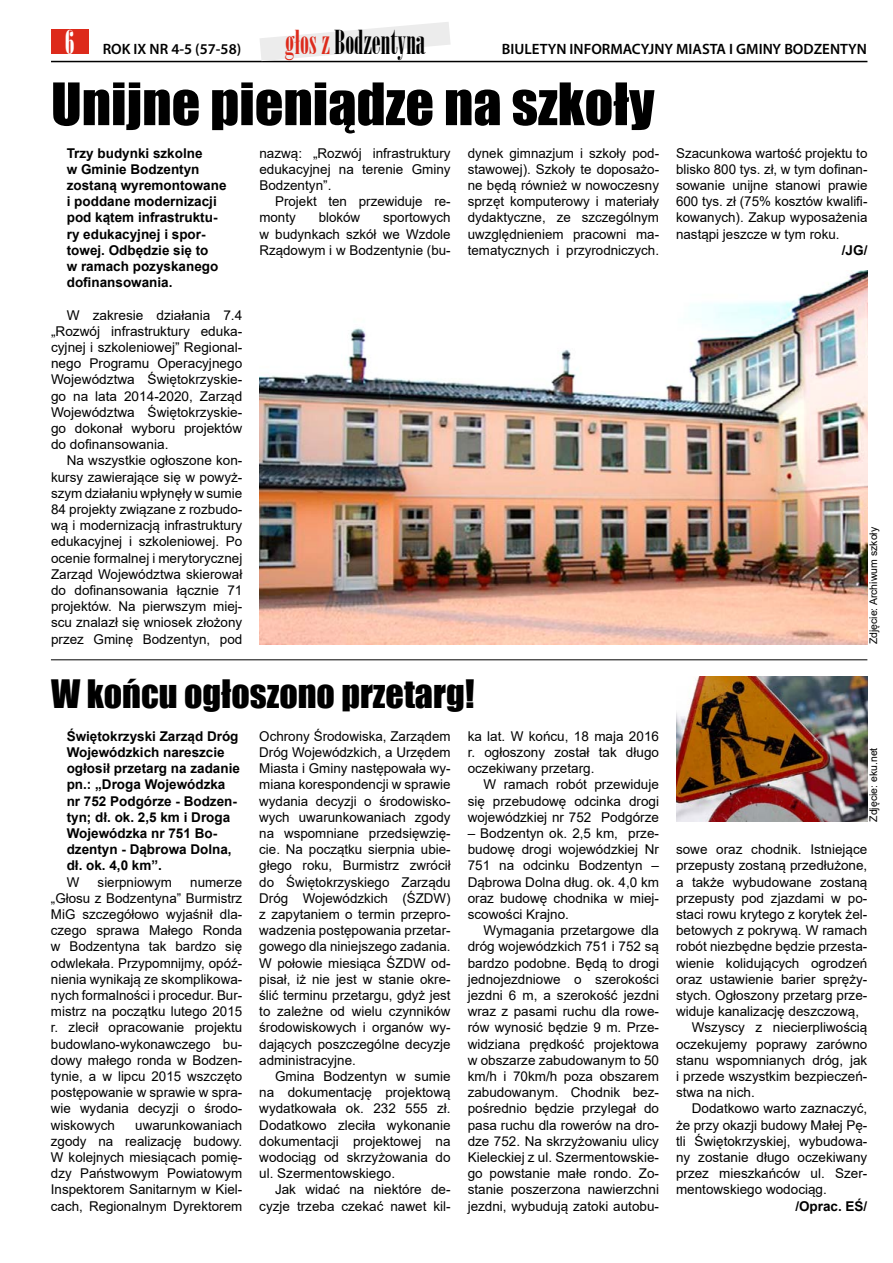
<style>
.page{position:relative;width:893px;height:1263px;background:#fff}
.page>*{position:absolute;margin:0;border:0;box-sizing:border-box;transform-origin:0 0}
.t1{font:54px "Impact";color:#000;scale:1.04 1}
.t2{font:36px "Impact";color:#000}
.t3{font:33px "Bodoni MT Poster Compressed";color:#000}
.t4{font:600 15px "Myriad Pro";color:#000}
.t5{font:13.5px/16.2px "Arial";color:#000;text-align:justify}
.t6{font:700 13.5px/16.2px "Arial";color:#000}
.t7{font:10.5px "Arial";color:#000}
.s1{font-family:"Bodoni MT Poster Compressed";font-weight:400;font-size:33px;color:#fff}
.s2{color:#dd2a1b}
</style>
<div class="page">
<div style="left:51px;top:29px;width:37px;height:25px;background:#dd2a1b"></div>
<hr style="left:51px;top:61px;width:816px;height:1px;background:#000">
<svg style="left:259px;top:22px;width:192px;height:39px"></svg>
<hr style="left:51px;top:659px;width:816px;height:1px;background:#000">
<img style="left:259px;top:271px;width:608px;height:373px">
<img style="left:676px;top:676px;width:191px;height:146px">
<p class="t4" style="left:65px;top:39px;width:178px"><span class="s1">6</span> ROK IX NR 4-5 (57-58)</p>
<h3 class="t3" style="left:285px;top:23px;width:142px"><span class="s2">głos z</span> Bodzentyna</h3>
<p class="t4" style="left:502px;top:39px;width:366px">BIULETYN INFORMACYJNY MIASTA I GMINY BODZENTYN</p>
<h1 class="t1" style="left:51px;top:62px;width:582px">Unijne pieniądze na szkoły</h1>
<p class="t6" style="left:67px;top:145px;width:161px">Trzy budynki szkolne<br>w Gminie Bodzentyn zostaną wyremontowane i poddane modernizacji pod kątem infrastruktu&shy;ry edukacyjnej i spor&shy;towej. Odbędzie się to<br>w ramach pozyskanego dofinansowania.</p>
<p class="t5" style="left:51px;top:307px;width:193px;text-indent:16px">W zakresie działania 7.4 „Rozwój infrastruktury eduka&shy;cyjnej i szkoleniowej” Regional&shy;nego Programu Operacyjnego Województwa Świętokrzyskie&shy;go na lata 2014-2020, Zarząd Województwa Świętokrzyskie&shy;go dokonał wyboru projektów do dofinansowania.</p>
<p class="t5" style="left:51px;top:452px;width:193px;text-indent:16px">Na wszystkie ogłoszone kon&shy;kursy zawierające się w powyż&shy;szym działaniu wpłynęły w sumie 84 projekty związane z rozbudo&shy;wą i modernizacją infrastruktury edukacyjnej i szkoleniowej. Po ocenie formalnej i merytorycznej Zarząd Województwa skierował do dofinansowania łącznie 71 projektów. Na pierwszym miej&shy;scu znalazł się wniosek złożony przez Gminę Bodzentyn, pod</p>
<p class="t5" style="left:259px;top:145px;width:193px">nazwą: „Rozwój infrastruktury edukacyjnej na terenie Gminy Bodzentyn”.</p>
<p class="t5" style="left:259px;top:193px;width:193px;text-indent:16px">Projekt ten przewiduje re&shy;monty</p>
<p class="t5" style="left:319px;top:209px;width:43px">bloków</p>
<p class="t5" style="left:259px;top:209px;width:193px;text-indent:124px">sportowych w budynkach szkół we Wzdole Rządowym i w Bodzentynie (bu-</p>
<p class="t5" style="left:468px;top:145px;width:193px">dynek gimnazjum i szkoły pod&shy;stawowej). Szkoły te doposażo&shy;ne będą również w nowoczesny sprzęt komputerowy i materiały dydaktyczne, ze szczególnym uwzględnieniem pracowni ma&shy;tematycznych i przyrodniczych.</p>
<p class="t5" style="left:676px;top:145px;width:193px">Szacunkowa wartość projektu to blisko 800 tys. zł, w tym dofinan&shy;sowanie unijne stanowi prawie 600 tys. zł (75% kosztów kwalifi&shy;kowanych). Zakup wyposażenia nastąpi jeszcze w tym roku.</p>
<p class="t6" style="left:842px;top:242px;width:27px">/JG/</p>
<p class="t7" style="left:866px;top:644px;width:119px;rotate:-90deg">Zdjęcie: Archiwum szkoły</p>
<h2 class="t2" style="left:51px;top:666px;width:425px">W końcu ogłoszono przetarg!</h2>
<p class="t6" style="left:67px;top:728px;width:175px">Świętokrzyski Zarząd Dróg<br>Wojewódzkich nareszcie ogłosił przetarg na zadanie pn.: „Droga Wojewódzka nr 752 Podgórze - Bodzen&shy;tyn; dł. ok. 2,5 km i Droga<br>Wojewódzka nr 751 Bo&shy;dzentyn - Dąbrowa Dolna, dł. ok. 4,0 km”.</p>
<p class="t5" style="left:67px;top:874px;width:14px">W</p>
<p class="t5" style="left:98px;top:874px;width:76px">sierpniowym</p>
<p class="t5" style="left:259px;top:728px;width:193px">Ochrony Środowiska, Zarządem Dróg Wojewódzkich, a Urzędem Miasta i Gminy następowała wy&shy;miana korespondencji w sprawie wydania decyzji o środowisko&shy;wych uwarunkowaniach zgody na wspomniane przedsięwzię&shy;cie. Na początku sierpnia ubie&shy;głego roku, Burmistrz zwrócił do Świętokrzyskiego Zarządu Dróg Wojewódzkich (ŚZDW) z zapytaniem o termin przepro&shy;wadzenia postępowania przetar&shy;gowego dla niniejszego zadania.<br>W połowie miesiąca ŚZDW od&shy;pisał, iż nie jest w stanie okre&shy;ślić terminu przetargu, gdyż jest to zależne od wielu czynników środowiskowych i organów wy&shy;dających poszczególne decyzje administracyjne.</p>
<p class="t5" style="left:259px;top:1068px;width:193px;text-indent:16px">Gmina Bodzentyn w sumie na dokumentację projektową wydatkowała ok. 232 555 zł.<br>Dodatkowo zleciła wykonanie dokumentacji projektowej na wodociąg od skrzyżowania do ul. Szermentowskiego.</p>
<p class="t5" style="left:259px;top:1181px;width:193px;text-align:right">Jak widać na niektóre de&shy;cyzje trzeba czekać nawet kil-</p>
<p class="t5" style="left:468px;top:728px;width:193px">ka lat. W końcu, 18 maja 2016 r. ogłoszony został tak długo oczekiwany przetarg.</p>
<p class="t5" style="left:468px;top:776px;width:193px;text-indent:16px">W ramach robót przewiduje się przebudowę odcinka drogi wojewódzkiej nr 752 Podgórze</p>
<p class="t5" style="left:468px;top:825px;width:193px">– Bodzentyn ok. 2,5 km, prze&shy;budowę drogi wojewódzkiej Nr 751 na odcinku Bodzentyn – Dąbrowa Dolna dług. ok. 4,0 km oraz budowę chodnika w miej&shy;scowości Krajno.</p>
<p class="t5" style="left:468px;top:922px;width:193px;text-indent:16px">Wymagania przetargowe dla dróg wojewódzkich 751 i 752 są bardzo podobne. Będą to drogi jednojezdniowe o szerokości jezdni 6 m, a szerokość jezdni wraz z pasami ruchu dla rowe&shy;rów wynosić będzie 9 m. Prze&shy;widziana prędkość projektowa w obszarze zabudowanym to 50 km/h i 70km/h poza obszarem zabudowanym. Chodnik bez&shy;pośrednio będzie przylegał do pasa ruchu dla rowerów na dro&shy;dze 752. Na skrzyżowaniu ulicy Kieleckiej z ul. Szermentowskie&shy;go powstanie małe rondo. Zo&shy;stanie poszerzona nawierzchni jezdni, wybudują zatoki autobu-</p>
<p class="t5" style="left:51px;top:874px;width:193px;text-indent:139px">numerze „Głosu z Bodzentyna” Burmistrz MiG szczegółowo wyjaśnił dla&shy;czego sprawa Małego Ronda w Bodzentyna tak bardzo się odwlekała. Przypomnijmy, opóź&shy;nienia wynikają ze skomplikowa&shy;nych formalności i procedur. Bur&shy;mistrz na początku lutego 2015 r. zlecił opracowanie projektu budowlano-wykonawczego bu&shy;dowy małego ronda w Bodzen&shy;tynie, a w lipcu 2015 wszczęto postępowanie w sprawie w spra&shy;wie wydania decyzji o środo&shy;wiskowych</p>
<p class="t5" style="left:51px;top:1117px;width:193px;text-indent:84px">uwarunkowaniach zgody na realizację budowy.<br>W kolejnych miesiącach pomię&shy;dzy Państwowym Powiatowym Inspektorem Sanitarnym w Kiel&shy;cach, Regionalnym Dyrektorem</p>
<p class="t7" style="left:866px;top:822px;width:76px;rotate:-90deg">Zdjęcie: eku.net</p>
<p class="t5" style="left:676px;top:841px;width:193px">sowe oraz chodnik. Istniejące</p>
<p class="t5" style="left:676px;top:857px;width:193px">przepusty zostaną przedłużone,</p>
<p class="t5" style="left:676px;top:874px;width:193px">a także wybudowane zostaną</p>
<p class="t5" style="left:676px;top:890px;width:193px">przepusty pod zjazdami w po-</p>
<p class="t5" style="left:676px;top:906px;width:193px">staci rowu krytego z korytek żel-</p>
<p class="t5" style="left:676px;top:922px;width:193px">betowych z pokrywą. W ramach</p>
<p class="t5" style="left:676px;top:938px;width:193px">robót niezbędne będzie przesta-</p>
<p class="t5" style="left:676px;top:955px;width:193px">wienie kolidujących ogrodzeń</p>
<p class="t5" style="left:676px;top:971px;width:193px">oraz ustawienie barier spręży-</p>
<p class="t5" style="left:676px;top:987px;width:193px">stych. Ogłoszony przetarg prze-</p>
<p class="t5" style="left:676px;top:1003px;width:185px">widuje kanalizację deszczową,</p>
<p class="t5" style="left:692px;top:1019px;width:177px">Wszyscy z niecierpliwością</p>
<p class="t5" style="left:676px;top:1036px;width:193px">oczekujemy poprawy zarówno</p>
<p class="t5" style="left:676px;top:1052px;width:193px">stanu wspomnianych dróg, jak</p>
<p class="t5" style="left:676px;top:1068px;width:193px">i przede wszystkim bezpieczeń-</p>
<p class="t5" style="left:676px;top:1084px;width:80px">stwa na nich.</p>
<p class="t5" style="left:692px;top:1100px;width:177px">Dodatkowo warto zaznaczyć,</p>
<p class="t5" style="left:676px;top:1117px;width:193px">że przy okazji budowy Małej Pę-</p>
<p class="t5" style="left:676px;top:1133px;width:193px">tli Świętokrzyskiej, wybudowa-</p>
<p class="t5" style="left:676px;top:1149px;width:193px">ny zostanie długo oczekiwany</p>
<p class="t5" style="left:676px;top:1165px;width:193px">przez mieszkańców ul. Szer-</p>
<p class="t5" style="left:676px;top:1181px;width:152px">mentowskiego wodociąg.</p>
<p class="t6" style="left:795px;top:1198px;width:74px">/Oprac. EŚ/</p>
</div>
